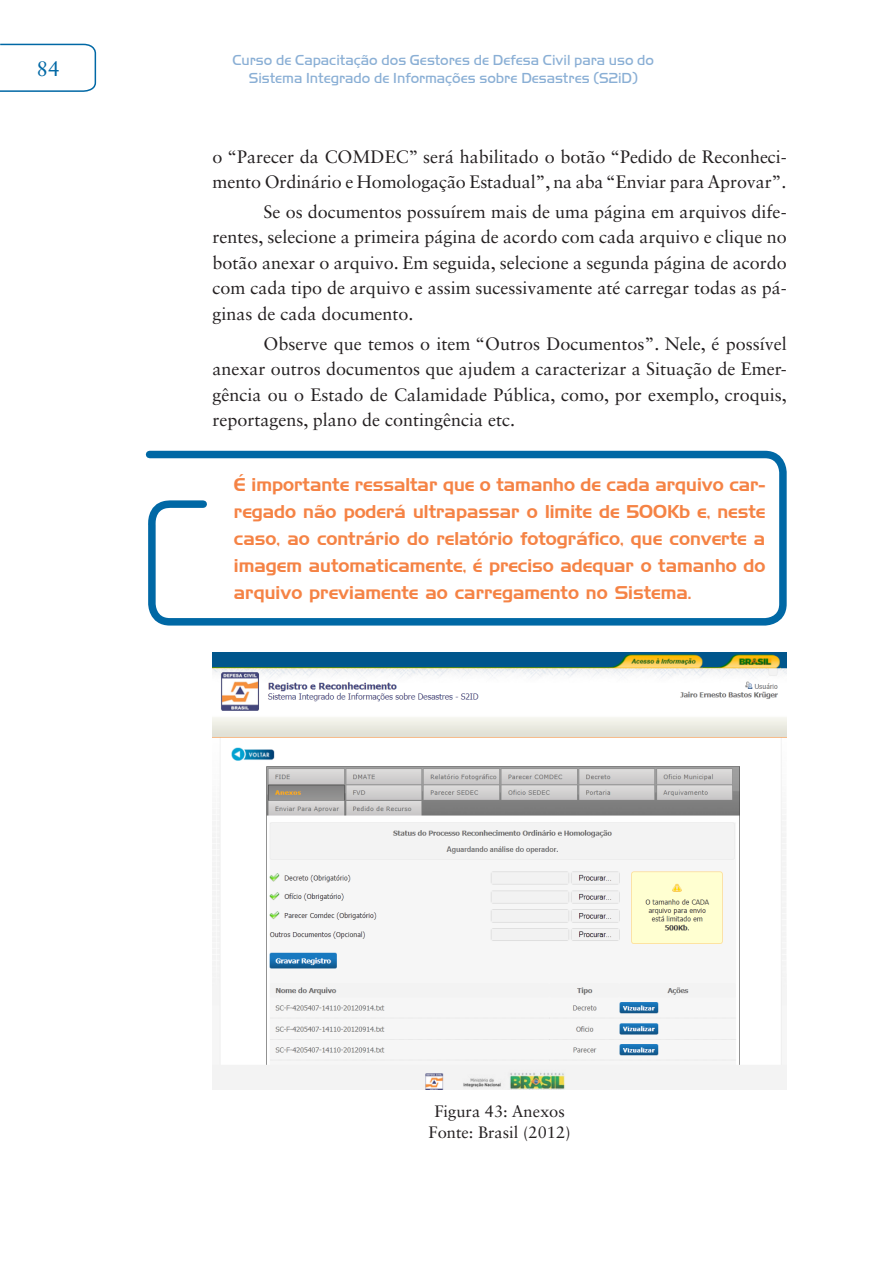
<style>
.page{position:relative;width:893px;height:1263px;background:#fff}
.page>*{position:absolute;margin:0;border:0;box-sizing:border-box;transform-origin:0 0}
.t1{font:21px "Sabon LT Std";color:#0068a5}
.Corpo_Texto{font:18px/25.5px "Sabon LT Std";color:#231f20;text-align:justify}
.Destaque{font:18px/27px "Handel Gothic BT";color:#f58345;text-align:justify}
.Legenda{font:16.5px/21px "Sabon LT Std";color:#231f20;text-align:center}
.t2{font:15px/18px "Handel Got D Ligh";color:#8aafd5;text-align:center}
</style>
<div class="page">
<svg style="left:0;top:43px;width:97px;height:49px"></svg>
<svg style="left:145px;top:450px;width:642px;height:176px"></svg>
<img style="left:213px;top:653px;width:574px;height:437px">
<p class="t1" style="left:36px;top:56px;width:25px">84</p>
<p class="t2" style="left:232px;top:51px;width:423px">Curso de Capacitação dos Gestores de Defesa Civil para uso do<br>Sistema Integrado de Informações sobre Desastres (S2iD)</p>
<p class="Corpo_Texto" style="left:213px;top:143px;width:576px">o “Parecer da COMDEC” será habilitado o botão “Pedido de Reconheci&shy;mento Ordinário e Homologação Estadual”, na aba “Enviar para Aprovar”.</p>
<p class="Corpo_Texto" style="left:213px;top:199px;width:576px;text-indent:51px">Se os documentos possuírem mais de uma página em arquivos dife&shy;rentes, selecione a primeira página de acordo com cada arquivo e clique no botão anexar o arquivo. Em seguida, selecione a segunda página de acordo com cada tipo de arquivo e assim sucessivamente até carregar todas as pá&shy;ginas de cada documento.</p>
<p class="Corpo_Texto" style="left:213px;top:330px;width:576px;text-indent:51px">Observe que temos o item “Outros Documentos”. Nele, é possível anexar outros documentos que ajudem a caracterizar a Situação de Emer&shy;gência ou o Estado de Calamidade Pública, como, por exemplo, croquis, reportagens, plano de contingência etc.</p>
<p class="Destaque" style="left:234px;top:471px;width:533px">É importante ressaltar que o tamanho de cada arquivo car&shy;regado não poderá ultrapassar o limite de 500Kb e, neste caso, ao contrário do relatório fotográfico, que converte a imagem automaticamente, é preciso adequar o tamanho do arquivo previamente ao carregamento no Sistema.</p>
<p class="Legenda" style="left:429px;top:1100px;width:144px">Figura 43: Anexos<br>Fonte: Brasil (2012)</p>
</div>
